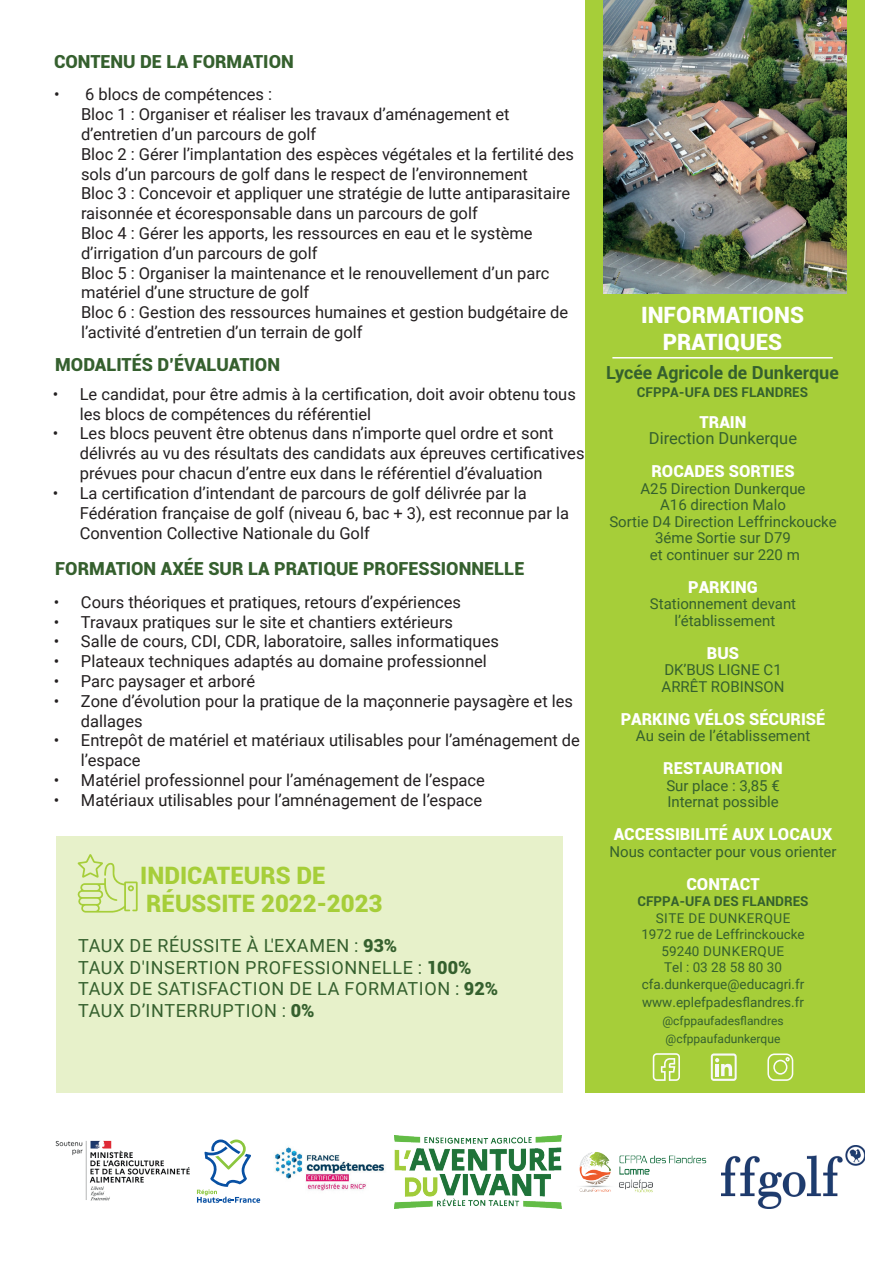
<style>
.page{position:relative;width:893px;height:1263px;background:#fff}
.page>*{position:absolute;margin:0;border:0;box-sizing:border-box;transform-origin:0 0}
.t1{font:900 24px/28.8px "Roboto";color:#a6ce39}
.t2{font:900 22.5px/27px "Roboto";color:#fff;text-align:center}
.t3{font:18px/21.6px "Roboto";letter-spacing:.035em;color:#35602e}
.t4{font:900 18px "Roboto";color:#35602e}
.t5{font:700 18px "Roboto";color:#35602e}
.t6{font:16.5px/19.8px "Roboto";color:#231f20}
.t7{font:900 16.5px "Roboto";color:#fff}
.t8{font:16.5px "Roboto";color:#35602e}
.t9{font:15px/16.5px "Roboto";color:#35602e;text-align:center}
.t10{font:13.5px/16.5px "Roboto";color:#35602e;text-align:center}
.t11{font:700 13.5px "Roboto";color:#35602e}
.t12{font:12px/18px "Roboto";color:#35602e}
.s1{font-weight:900}
</style>
<div class="page">
<div style="left:585px;top:0;width:279px;height:1093px;background:#a6ce39"></div>
<div style="left:56px;top:836px;width:507px;height:257px;background:#e7f1ca"></div>
<img style="left:603px;top:0;width:244px;height:293px">
<hr style="left:612px;top:357px;width:221px;height:1px;background:#fff">
<svg style="left:78px;top:854px;width:60px;height:58px"></svg>
<svg style="left:711px;top:1053px;width:26px;height:28px"></svg>
<svg style="left:767px;top:1053px;width:26px;height:28px"></svg>
<svg style="left:653px;top:1053px;width:27px;height:28px"></svg>
<svg style="left:197px;top:1139px;width:63px;height:64px"></svg>
<img style="left:395px;top:1135px;width:167px;height:73px">
<img style="left:579px;top:1152px;width:128px;height:41px">
<img style="left:55px;top:1140px;width:135px;height:61px">
<img style="left:275px;top:1147px;width:109px;height:44px">
<img style="left:721px;top:1145px;width:143px;height:63px">
<p class="t4" style="left:54px;top:48px;width:241px">CONTENU DE LA FORMATION</p>
<p class="t6" style="left:81px;top:84px;width:495px;text-indent:-27px">• 6 blocs de compétences :<br>Bloc 1 : Organiser et réaliser les travaux d’aménagement et d’entretien d’un parcours de golf<br>Bloc 2 : Gérer l’implantation des espèces végétales et la fertilité des sols d’un parcours de golf dans le respect de l’environnement<br>Bloc 3 : Concevoir et appliquer une stratégie de lutte antiparasitaire raisonnée et écoresponsable dans un parcours de golf<br>Bloc 4 : Gérer les apports, les ressources en eau et le système d’irrigation d’un parcours de golf<br>Bloc 5 : Organiser la maintenance et le renouvellement d’un parc matériel d’une structure de golf<br>Bloc 6 : Gestion des ressources humaines et gestion budgétaire de l’activité d’entretien d’un terrain de golf</p>
<p class="t4" style="left:55px;top:351px;width:226px">MODALITÉS D’ÉVALUATION</p>
<p class="t6" style="left:80px;top:383px;width:498px;text-indent:-27px">• Le candidat, pour être admis à la certification, doit avoir obtenu tous les blocs de compétences du référentiel</p>
<p class="t6" style="left:80px;top:423px;width:506px;text-indent:-27px">• Les blocs peuvent être obtenus dans n’importe quel ordre et sont délivrés au vu des résultats des candidats aux épreuves certificatives prévues pour chacun d’entre eux dans le référentiel d’évaluation</p>
<p class="t6" style="left:80px;top:482px;width:491px;text-indent:-27px">• La certification d’intendant de parcours de golf délivrée par la<br>Fédération française de golf (niveau 6, bac + 3), est reconnue par la<br>Convention Collective Nationale du Golf</p>
<p class="t4" style="left:55px;top:555px;width:471px">FORMATION AXÉE SUR LA PRATIQUE PROFESSIONNELLE</p>
<p class="t6" style="left:54px;top:591px;width:409px">• Cours théoriques et pratiques, retours d’expériences</p>
<p class="t6" style="left:54px;top:611px;width:401px">• Travaux pratiques sur le site et chantiers extérieurs</p>
<p class="t6" style="left:54px;top:631px;width:446px">• Salle de cours, CDI, CDR, laboratoire, salles informatiques</p>
<p class="t6" style="left:54px;top:651px;width:434px">• Plateaux techniques adaptés au domaine professionnel</p>
<p class="t6" style="left:54px;top:671px;width:203px">• Parc paysager et arboré</p>
<p class="t6" style="left:81px;top:690px;width:494px;text-indent:-27px">• Zone d’évolution pour la pratique de la maçonnerie paysagère et les dallages</p>
<p class="t6" style="left:81px;top:730px;width:501px;text-indent:-27px">• Entrepôt de matériel et matériaux utilisables pour l’aménagement de l’espace</p>
<p class="t6" style="left:54px;top:770px;width:432px">• Matériel professionnel pour l’aménagement de l’espace</p>
<p class="t6" style="left:54px;top:789px;width:430px">• Matériaux utilisables pour l’amnénagement de l’espace</p>
<h1 class="t1" style="left:140px;top:860px;width:244px">INDICATEURS DE<br>RÉUSSITE 2022-2023</h1>
<p class="t3" style="left:78px;top:934px;width:422px">TAUX DE RÉUSSITE À L'EXAMEN : <span class="s1">93%<br></span>TAUX D'INSERTION PROFESSIONNELLE : <span class="s1">100% </span>TAUX DE SATISFACTION DE LA FORMATION : <span class="s1">92% </span>TAUX D’INTERRUPTION : <span class="s1">0%</span></p>
<h2 class="t2" style="left:641px;top:300px;width:165px">INFORMATIONS<br>PRATIQUES</h2>
<p class="t5" style="left:606px;top:359px;width:234px">Lycée Agricole de Dunkerque</p>
<p class="t11" style="left:637px;top:382px;width:173px">CFPPA-UFA DES FLANDRES</p>
<p class="t7" style="left:700px;top:410px;width:48px">TRAIN</p>
<p class="t8" style="left:649px;top:427px;width:150px">Direction Dunkerque</p>
<p class="t7" style="left:651px;top:460px;width:145px">ROCADES SORTIES</p>
<p class="t9" style="left:609px;top:480px;width:229px">A25 Direction Dunkerque<br>A16 direction Malo<br>Sortie D4 Direction Leffrinckoucke<br>3éme Sortie sur D79<br>et continuer sur 220 m</p>
<p class="t7" style="left:688px;top:575px;width:71px">PARKING</p>
<p class="t9" style="left:650px;top:595px;width:148px">Stationnement devant l’établissement</p>
<p class="t7" style="left:707px;top:641px;width:34px">BUS</p>
<p class="t9" style="left:662px;top:661px;width:124px;text-align:left">DK’BUS LIGNE C1<br>ARRÊT ROBINSON</p>
<p class="t7" style="left:621px;top:707px;width:206px">PARKING VÉLOS SÉCURISÉ</p>
<p class="t9" style="left:636px;top:727px;width:176px">Au sein de l’établissement</p>
<p class="t7" style="left:663px;top:757px;width:121px">RESTAURATION</p>
<p class="t9" style="left:666px;top:777px;width:115px;text-align:left">Sur place : 3,85 €<br>Internat possible</p>
<p class="t7" style="left:614px;top:823px;width:220px">ACCESSIBILITÉ AUX LOCAUX</p>
<p class="t9" style="left:609px;top:843px;width:229px">Nous contacter pour vous orienter</p>
<p class="t7" style="left:686px;top:872px;width:75px">CONTACT</p>
<p class="t11" style="left:637px;top:892px;width:173px">CFPPA-UFA DES FLANDRES</p>
<p class="t10" style="left:641px;top:909px;width:165px">SITE DE DUNKERQUE<br>1972 rue de Leffrinckoucke<br>59240 DUNKERQUE<br>Tel : 03 28 58 80 30 cfa.dunkerque@educagri.fr</p>
<p class="t10" style="left:642px;top:993px;width:164px">www.eplefpadesflandres.fr</p>
<p class="t12" style="left:662px;top:1011px;width:123px">@cfppaufadesflandres @cfppaufadunkerque</p>
</div>
